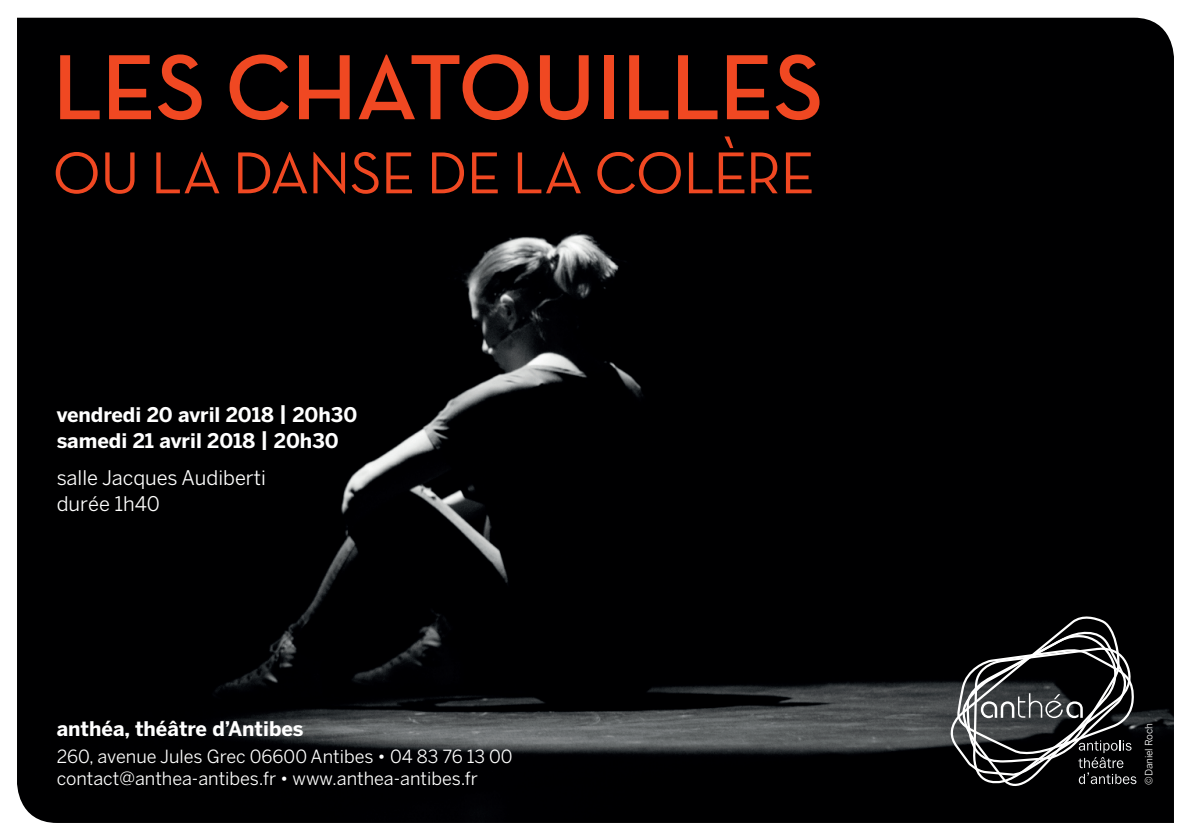
<style>
.page{position:relative;width:1191px;height:840px;background:#fff}
.page>*{position:absolute;margin:0;border:0;box-sizing:border-box;transform-origin:0 0}
.t1{font:94px "Neutra Text TF Demi SC";letter-spacing:-.015em;color:#f04822}
.t2{font:60px "Neutra Text TF";letter-spacing:-.02em;color:#f04822}
.t3{font:700 20px/26px "Benton Sans";color:#fff}
.t4{font:20px/26px "Benton Sans";color:#fff}
.t5{font:18px/21.6px "Benton Sans";color:#fff}
.t6{font:10px "Benton Sans";letter-spacing:-.005em;color:#fff}
</style>
<div class="page">
<div style="left:17px;top:18px;width:1157px;height:804px;background:#000001"></div>
<svg style="left:939px;top:611px;width:197px;height:184px;background:#303132"></svg>
<h1 class="t1" style="left:52px;top:29px;width:773px">LES CHATOUILLES</h1>
<h2 class="t2" style="left:52px;top:136px;width:764px">OU LA DANSE DE LA COLÈRE</h2>
<p class="t3" style="left:57px;top:401px;width:302px">vendredi 20 avril 2018 | 20h30 samedi 21 avril 2018 | 20h30</p>
<p class="t4" style="left:57px;top:464px;width:211px">salle Jacques Audiberti durée 1h40</p>
<p class="t3" style="left:57px;top:715px;width:248px">anthéa, théâtre d’Antibes</p>
<p class="t5" style="left:57px;top:745px;width:457px">260, avenue Jules Grec 06600 Antibes • 04 83 76 13 00 contact@anthea-antibes.fr • www.anthea-antibes.fr</p>
<p class="t6" style="left:1143px;top:784px;width:63px;rotate:-90deg">©Daniel Roch</p>
</div>
